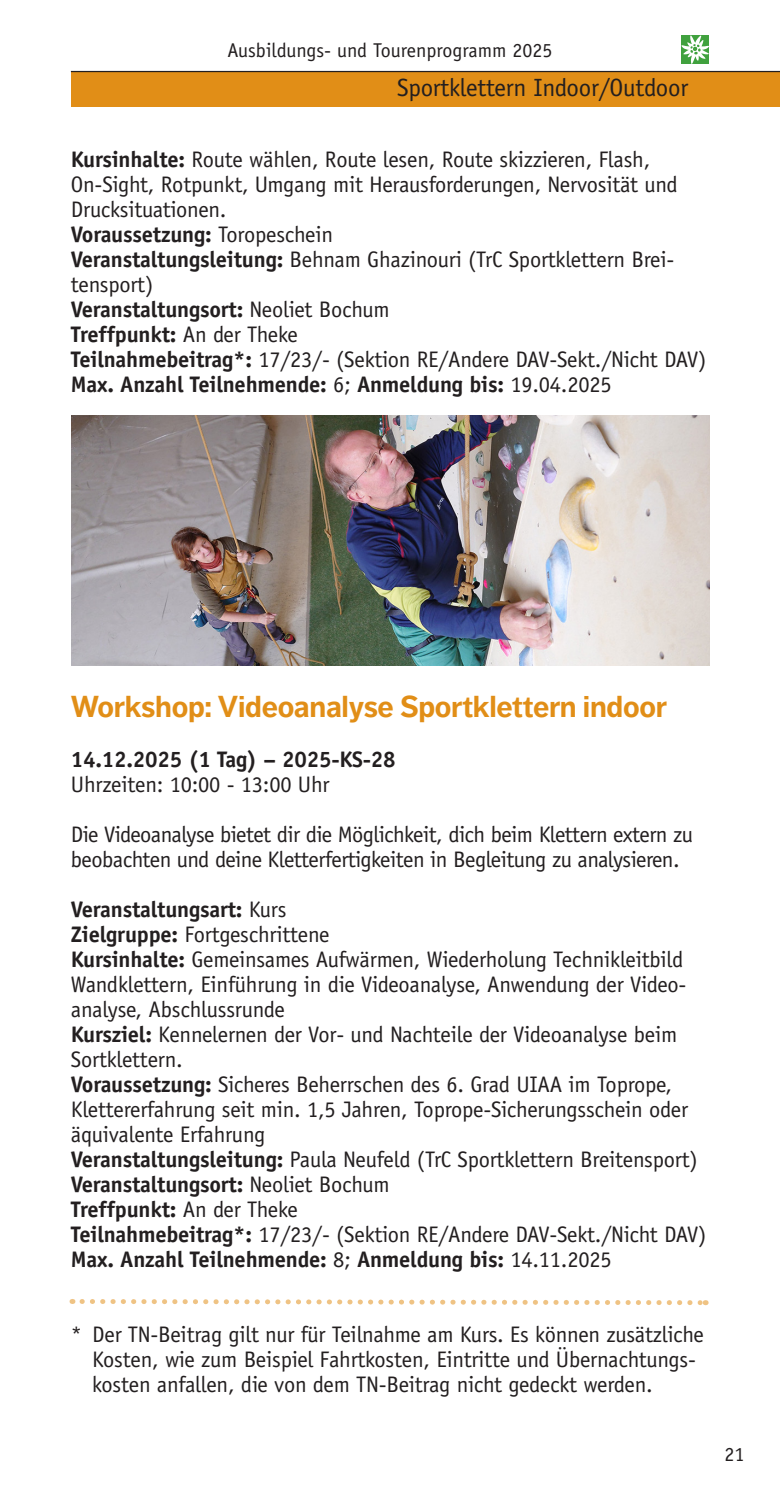
<style>
.page{position:relative;width:780px;height:1489px;background:#fff}
.page>*{position:absolute;margin:0;border:0;box-sizing:border-box;transform-origin:0 0}
.t1{font:700 30px "Dagny Pro";letter-spacing:-.01em;color:#e18e17}
.t2{font:25px "Officina Sans";letter-spacing:-.01em;color:#231f20}
.p_Tourenprogramm{font:22.5px/25px "Officina Sans";letter-spacing:-.01em;color:#231f20}
.p_Tourenprogramm-2{font:700 22.5px "Officina Sans";letter-spacing:-.01em;color:#231f20}
.p__Gebühren{font:22.5px/25px "Officina Sans";letter-spacing:-.01em;color:#231f20}
.t3{font:20px "Officina Sans";color:#231f20}
.s1{font-weight:700}
.s2{font-weight:400}
</style>
<div class="page">
<div style="left:71px;top:71px;width:709px;height:35px;background:#e18e17"></div>
<hr style="left:71px;top:71px;width:709px;height:1px;background:#231f20">
<svg style="left:681px;top:35px;width:28px;height:29px"></svg>
<svg style="left:72px;top:1299px;width:634px;height:7px"></svg>
<img style="left:72px;top:416px;width:637px;height:249px">
<p class="t3" style="left:227px;top:39px;width:326px">Ausbildungs- und Tourenprogramm 2025</p>
<p class="t2" style="left:397px;top:73px;width:292px">Sportklettern Indoor/Outdoor</p>
<p class="p_Tourenprogramm" style="left:71px;top:147px;width:608px"><span class="s1">Kursinhalte:</span> Route wählen, Route lesen, Route skizzieren, Flash,<br>On-Sight, Rotpunkt, Umgang mit Herausforderungen, Nervosität und<br>Drucksituationen.</p>
<p class="p_Tourenprogramm-2" style="left:71px;top:220px;width:264px">Voraussetzung: <span class="s2">Toropeschein</span></p>
<p class="p_Tourenprogramm" style="left:71px;top:247px;width:605px"><span class="s1">Veranstaltungsleitung:</span> Behnam Ghazinouri (TrC Sportklettern Brei&shy;tensport)</p>
<p class="p_Tourenprogramm-2" style="left:71px;top:295px;width:320px">Veranstaltungsort: <span class="s2">Neoliet Bochum</span></p>
<p class="p_Tourenprogramm-2" style="left:71px;top:320px;width:228px">Treffpunkt: <span class="s2">An der Theke</span></p>
<p class="p_Tourenprogramm" style="left:71px;top:347px;width:637px"><span class="s1">Teilnahmebeitrag*:</span> 17/23/- (Sektion RE/Andere DAV-Sekt./Nicht DAV)</p>
<p class="p_Tourenprogramm-2" style="left:71px;top:370px;width:542px">Max. Anzahl Teilnehmende: <span class="s2">6;</span> Anmeldung bis: <span class="s2">19.04.2025</span></p>
<p class="t1" style="left:71px;top:689px;width:597px">Workshop: Videoanalyse Sportklettern indoor</p>
<p class="p_Tourenprogramm-2" style="left:71px;top:745px;width:326px">14.12.2025 (1 Tag) – 2025-KS-28</p>
<p class="p_Tourenprogramm" style="left:71px;top:772px;width:260px">Uhrzeiten: 10:00 - 13:00 Uhr</p>
<p class="p_Tourenprogramm" style="left:71px;top:822px;width:623px">Die Videoanalyse bietet dir die Möglichkeit, dich beim Klettern extern zu beobachten und deine Kletterfertigkeiten in Begleitung zu analysieren.</p>
<p class="p_Tourenprogramm-2" style="left:71px;top:895px;width:217px">Veranstaltungsart: <span class="s2">Kurs</span></p>
<p class="p_Tourenprogramm" style="left:71px;top:922px;width:260px"><span class="s1">Zielgruppe:</span> Fortgeschrittene</p>
<p class="p_Tourenprogramm" style="left:71px;top:947px;width:617px"><span class="s1">Kursinhalte:</span> Gemeinsames Aufwärmen, Wiederholung Technikleitbild<br>Wandklettern, Einführung in die Videoanalyse, Anwendung der Video&shy;analyse, Abschlussrunde</p>
<p class="p_Tourenprogramm" style="left:71px;top:1022px;width:608px"><span class="s1">Kursziel:</span> Kennelernen der Vor- und Nachteile der Videoanalyse beim<br>Sortklettern.</p>
<p class="p_Tourenprogramm" style="left:71px;top:1072px;width:618px"><span class="s1">Voraussetzung:</span> Sicheres Beherrschen des 6. Grad UIAA im Toprope,<br>Klettererfahrung seit min. 1,5 Jahren, Toprope-Sicherungsschein oder äquivalente Erfahrung</p>
<p class="p_Tourenprogramm" style="left:71px;top:1147px;width:628px"><span class="s1">Veranstaltungsleitung:</span> Paula Neufeld (TrC Sportklettern Breitensport)</p>
<p class="p_Tourenprogramm-2" style="left:71px;top:1170px;width:320px">Veranstaltungsort: <span class="s2">Neoliet Bochum</span></p>
<p class="p_Tourenprogramm-2" style="left:71px;top:1195px;width:228px">Treffpunkt: <span class="s2">An der Theke</span></p>
<p class="p_Tourenprogramm" style="left:71px;top:1222px;width:637px"><span class="s1">Teilnahmebeitrag*:</span> 17/23/- (Sektion RE/Andere DAV-Sekt./Nicht DAV)</p>
<p class="p_Tourenprogramm-2" style="left:71px;top:1245px;width:542px">Max. Anzahl Teilnehmende: <span class="s2">8;</span> Anmeldung bis: <span class="s2">14.11.2025</span></p>
<p class="p__Gebühren" style="left:92px;top:1322px;width:613px;text-indent:-21px">* Der TN-Beitrag gilt nur für Teilnahme am Kurs. Es können zusätzliche<br>Kosten, wie zum Beispiel Fahrtkosten, Eintritte und Übernachtungs&shy;kosten anfallen, die von dem TN-Beitrag nicht gedeckt werden.</p>
<p class="t3" style="left:724px;top:1442px;width:21px">21</p>
</div>
